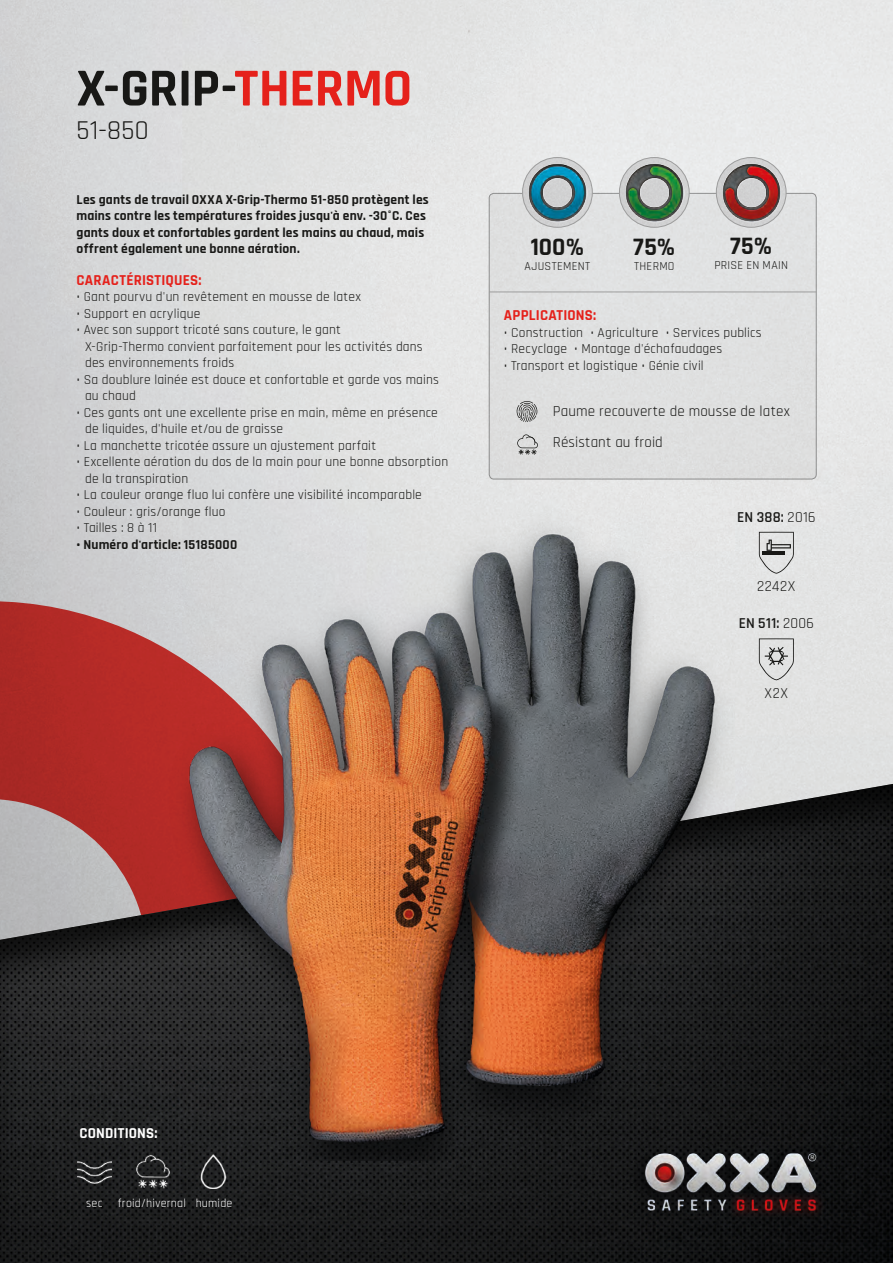
<style>
.page{position:relative;width:893px;height:1263px;background:#fff}
.page>*{position:absolute;margin:0;border:0;box-sizing:border-box;transform-origin:0 0}
.t1{font:700 54px "Rajdhani";letter-spacing:-.01em;color:#181816}
.t2{font:27px "Rajdhani";color:#181816}
.t3{font:700 24.9px "Rajdhani";letter-spacing:.01em;color:#181816}
.t4{font:15px/31.5px "Rajdhani";letter-spacing:.01em;color:#181816}
.t5{font:700 15px "Rajdhani";letter-spacing:.015em;color:#e5211b}
.t6{font:600 15px "Rajdhani";letter-spacing:.015em;color:#181816}
.t7{font:700 15px "Rajdhani";letter-spacing:.005em;color:#fff}
.t8{font:13.5px/16.5px "Rajdhani";letter-spacing:.015em;color:#181816}
.t9{font:700 13.5px/16.5px "Rajdhani";letter-spacing:.015em;color:#181816}
.t10{font:12px "Rajdhani";letter-spacing:.02em;color:#181816}
.t11{font:12px "Rajdhani";letter-spacing:.02em;color:#fff}
.s1{color:#e5211b}
.s2{font-weight:400}
</style>
<div class="page">
<svg style="left:0;top:601px;width:117px;height:180px;background:#b0312d"></svg>
<div style="left:0;top:781px;width:893px;height:482px;background:#181816;opacity:.75"></div>
<div style="left:489px;top:193px;width:327px;height:286px;background:#dfe0e0;border-radius:5px"></div>
<div style="left:489px;top:193px;width:327px;height:286px;border:1px solid #9d9d9d;border-radius:5px"></div>
<hr style="left:489px;top:292px;width:327px;height:1px;background:#9d9d9d">
<img style="left:523px;top:158px;width:69px;height:69px;border-radius:35px">
<div style="left:522px;top:157px;width:70px;height:70px;border:1px solid #9d9d9d;border-radius:50%"></div>
<img style="left:528px;top:163px;width:59px;height:59px">
<img style="left:619px;top:158px;width:70px;height:69px;border-radius:35px">
<div style="left:619px;top:157px;width:70px;height:70px;border:1px solid #9d9d9d;border-radius:50%"></div>
<img style="left:625px;top:163px;width:59px;height:59px">
<img style="left:716px;top:158px;width:70px;height:69px;border-radius:35px">
<div style="left:716px;top:157px;width:70px;height:70px;border:1px solid #9d9d9d;border-radius:50%"></div>
<img style="left:721px;top:163px;width:60px;height:59px">
<img style="left:117px;top:508px;width:659px;height:653px">
<img style="left:624px;top:1141px;width:202px;height:88px">
<svg style="left:517px;top:401px;width:20px;height:21px"></svg>
<svg style="left:517px;top:434px;width:21px;height:21px"></svg>
<svg style="left:759px;top:532px;width:35px;height:42px"></svg>
<img style="left:78px;top:1154px;width:33px;height:34px">
<img style="left:197px;top:1154px;width:34px;height:34px">
<img style="left:136px;top:1154px;width:34px;height:34px">
<svg style="left:759px;top:638px;width:35px;height:42px"></svg>
<h1 class="t1" style="left:77px;top:55px;width:337px">X-GRIP-<span class="s1">THERMO</span></h1>
<h2 class="t2" style="left:77px;top:115px;width:74px">51-850</h2>
<p class="t9" style="left:77px;top:191px;width:354px">Les gants de travail OXXA X-Grip-Thermo 51-850 protègent les mains contre les températures froides jusqu'à env. -30°C. Ces gants doux et confortables gardent les mains au chaud, mais offrent également une bonne aération.</p>
<p class="t5" style="left:77px;top:271px;width:126px">CARACTÉRISTIQUES:</p>
<p class="t8" style="left:77px;top:289px;width:286px">• Gant pourvu d'un revêtement en mousse de latex</p>
<p class="t8" style="left:77px;top:305px;width:125px">• Support en acrylique</p>
<p class="t8" style="left:85px;top:322px;width:339px;text-indent:-9px">• Avec son support tricoté sans couture, le gant<br>X-Grip-Thermo convient parfaitement pour les activités dans des environnements froids</p>
<p class="t8" style="left:85px;top:371px;width:355px;text-indent:-9px">• Sa doublure lainée est douce et confortable et garde vos mains au chaud</p>
<p class="t8" style="left:85px;top:404px;width:354px;text-indent:-9px">• Ces gants ont une excellente prise en main, même en présence de liquides, d'huile et/ou de graisse</p>
<p class="t8" style="left:77px;top:437px;width:301px">• La manchette tricotée assure un ajustement parfait</p>
<p class="t8" style="left:85px;top:454px;width:365px;text-indent:-9px">• Excellente aération du dos de la main pour une bonne absorption de la transpiration</p>
<p class="t8" style="left:77px;top:487px;width:347px">• La couleur orange fluo lui confère une visibilité incomparable</p>
<p class="t8" style="left:77px;top:503px;width:150px">• Couleur : gris/orange fluo</p>
<p class="t8" style="left:77px;top:520px;width:82px">• Tailles : 8 à 11</p>
<p class="t9" style="left:77px;top:536px;width:162px">• Numéro d'article: 15185000</p>
<h3 class="t3" style="left:531px;top:232px;width:55px">100%</h3>
<p class="t10" style="left:525px;top:260px;width:67px">AJUSTEMENT</p>
<h3 class="t3" style="left:633px;top:232px;width:44px">75%</h3>
<p class="t10" style="left:634px;top:260px;width:42px">THERMO</p>
<h3 class="t3" style="left:730px;top:231px;width:44px">75%</h3>
<p class="t10" style="left:714px;top:258px;width:75px">PRISE EN MAIN</p>
<p class="t5" style="left:504px;top:306px;width:94px">APPLICATIONS:</p>
<p class="t8" style="left:504px;top:324px;width:259px">• Construction • Agriculture • Services publics</p>
<p class="t8" style="left:504px;top:341px;width:220px">• Recyclage • Montage d'échafaudages</p>
<p class="t8" style="left:504px;top:357px;width:201px">• Transport et logistique • Génie civil</p>
<p class="t4" style="left:553px;top:396px;width:239px">Paume recouverte de mousse de latex<br>Résistant au froid</p>
<p class="t6" style="left:737px;top:508px;width:80px">EN 388: <span class="s2">2016</span></p>
<p class="t4" style="left:757px;top:571px;width:40px">2242X</p>
<p class="t6" style="left:739px;top:615px;width:77px">EN 511: <span class="s2">2006</span></p>
<p class="t4" style="left:765px;top:678px;width:25px">X2X</p>
<p class="t7" style="left:80px;top:1124px;width:79px">CONDITIONS:</p>
<p class="t11" style="left:86px;top:1197px;width:18px">sec</p>
<p class="t11" style="left:118px;top:1197px;width:116px">froid/hivernal humide</p>
</div>
